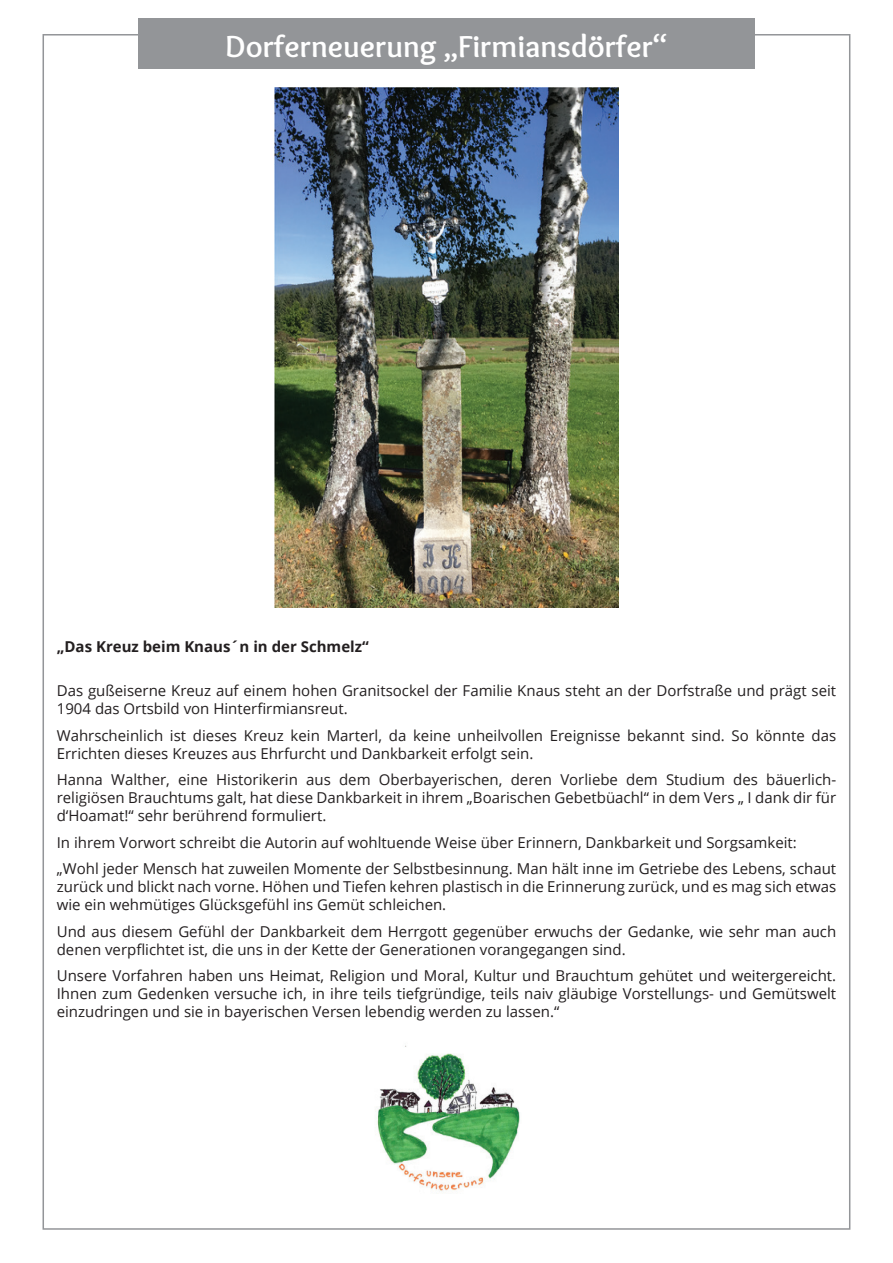
<style>
.page{position:relative;width:893px;height:1263px;background:#fff}
.page>*{position:absolute;margin:0;border:0;box-sizing:border-box;transform-origin:0 0}
.t1{font:700 31.5px "Overlock";color:#fff}
.t2{font:15px/18px "Open Sans";color:#231f20}
.t3{font:700 15px "Open Sans";color:#231f20}
</style>
<div class="page">
<div style="left:138px;top:18px;width:617px;height:51px;background:#939598"></div>
<img style="left:377px;top:1045px;width:143px;height:147px">
<img style="left:274px;top:87px;width:345px;height:520px">
<h1 class="t1" style="left:226px;top:28px;width:443px">Dorferneuerung „Firmiansdörfer“</h1>
<p class="t3" style="left:57px;top:636px;width:314px">„Das Kreuz beim Knaus´n in der Schmelz“</p>
<p class="t2" style="left:57px;top:681px;width:781px">Das gußeiserne Kreuz auf einem hohen Granitsockel der Familie Knaus steht an der Dorfstraße und prägt seit<br>1904 das Ortsbild von Hinterfirmiansreut.</p>
<p class="t2" style="left:57px;top:726px;width:781px">Wahrscheinlich ist dieses Kreuz kein Marterl, da keine unheilvollen Ereignisse bekannt sind. So könnte das<br>Errichten dieses Kreuzes aus Ehrfurcht und Dankbarkeit erfolgt sein.</p>
<p class="t2" style="left:57px;top:770px;width:781px;text-align:justify">Hanna Walther, eine Historikerin aus dem Oberbayerischen, deren Vorliebe dem Studium des bäuerlich&shy;religiösen Brauchtums galt, hat diese Dankbarkeit in ihrem „Boarischen Gebetbüachl“ in dem Vers „ I dank dir für d‘Hoamat!“ sehr berührend formuliert.</p>
<p class="t2" style="left:57px;top:829px;width:781px;line-height:26.5px">In ihrem Vorwort schreibt die Autorin auf wohltuende Weise über Erinnern, Dankbarkeit und Sorgsamkeit: „Wohl jeder Mensch hat zuweilen Momente der Selbstbesinnung. Man hält inne im Getriebe des Lebens, schaut</p>
<p class="t2" style="left:57px;top:877px;width:781px">zurück und blickt nach vorne. Höhen und Tiefen kehren plastisch in die Erinnerung zurück, und es mag sich etwas wie ein wehmütiges Glücksgefühl ins Gemüt schleichen.</p>
<p class="t2" style="left:57px;top:922px;width:781px">Und aus diesem Gefühl der Dankbarkeit dem Herrgott gegenüber erwuchs der Gedanke, wie sehr man auch denen verpflichtet ist, die uns in der Kette der Generationen vorangegangen sind.</p>
<p class="t2" style="left:57px;top:966px;width:781px;text-align:justify">Unsere Vorfahren haben uns Heimat, Religion und Moral, Kultur und Brauchtum gehütet und weitergereicht.<br>Ihnen zum Gedenken versuche ich, in ihre teils tiefgründige, teils naiv gläubige Vorstellungs- und Gemütswelt einzudringen und sie in bayerischen Versen lebendig werden zu lassen.“</p>
</div>
